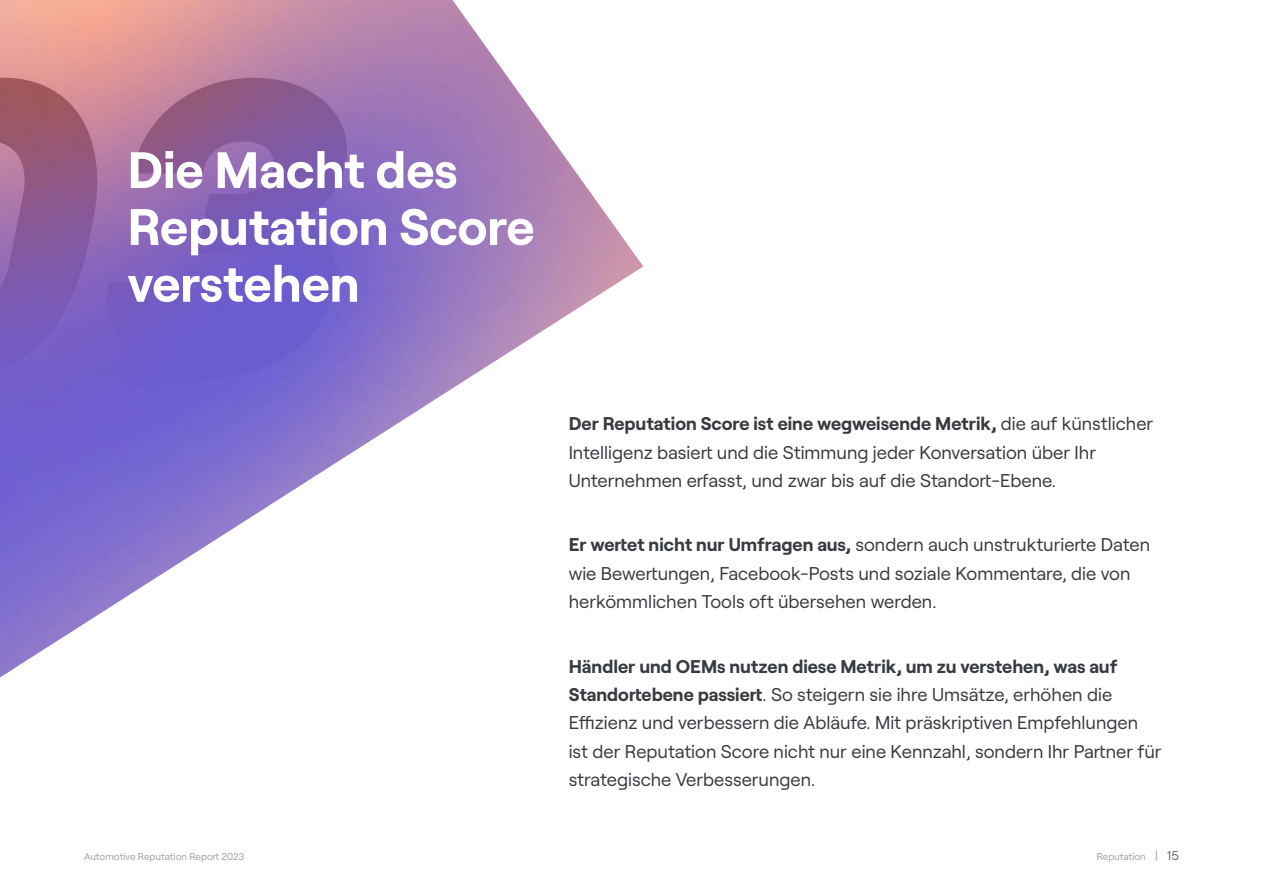
<style>
.page{position:relative;width:1263px;height:893px;background:#fff}
.page>*{position:absolute;margin:0;border:0;box-sizing:border-box;transform-origin:0 0}
.C_head_in_TOC{font:700 51.15px/56.8px "Roobert";color:#fff}
.Intro_text_14_21{font:18.45px/28.3px "Roobert";color:#373b40}
.t1{font:9.9px "Roobert";color:#9fa1a4}
.s1{font-weight:700}
.s2{font-size:12.75px}
.s3{font-size:12.75px;color:#6d6e71}
</style>
<div class="page">
<img style="left:0;top:0;width:643px;height:677px">
<svg style="left:0;top:78px;width:349px;height:300px;background:#8662af"></svg>
<p class="C_head_in_TOC" style="left:127px;top:137px;width:408px">Die Macht des<br>Reputation Score verstehen</p>
<p class="Intro_text_14_21" style="left:569px;top:408px;width:586px"><span class="s1">Der Reputation Score ist eine wegweisende Metrik,</span> die auf künstlicher<br>Intelligenz basiert und die Stimmung jeder Konversation über Ihr<br>Unternehmen erfasst, und zwar bis auf die Standort-Ebene.</p>
<p class="Intro_text_14_21" style="left:569px;top:529px;width:583px"><span class="s1">Er wertet nicht nur Umfragen aus,</span> sondern auch unstrukturierte Daten wie Bewertungen, Facebook-Posts und soziale Kommentare, die von herkömmlichen Tools oft übersehen werden.</p>
<p class="Intro_text_14_21" style="left:569px;top:650px;width:594px"><span class="s1">Händler und OEMs nutzen diese Metrik, um zu verstehen, was auf Standortebene passiert</span>. So steigern sie ihre Umsätze, erhöhen die Effizienz und verbessern die Abläufe. Mit präskriptiven Empfehlungen ist der Reputation Score nicht nur eine Kennzahl, sondern Ihr Partner für strategische Verbesserungen.</p>
<p class="t1" style="left:84px;top:849px;width:162px">Automotive Reputation Report 2023</p>
<p class="t1" style="left:1097px;top:849px;width:84px">Reputation <span class="s2">|</span> <span class="s3">15</span></p>
</div>
